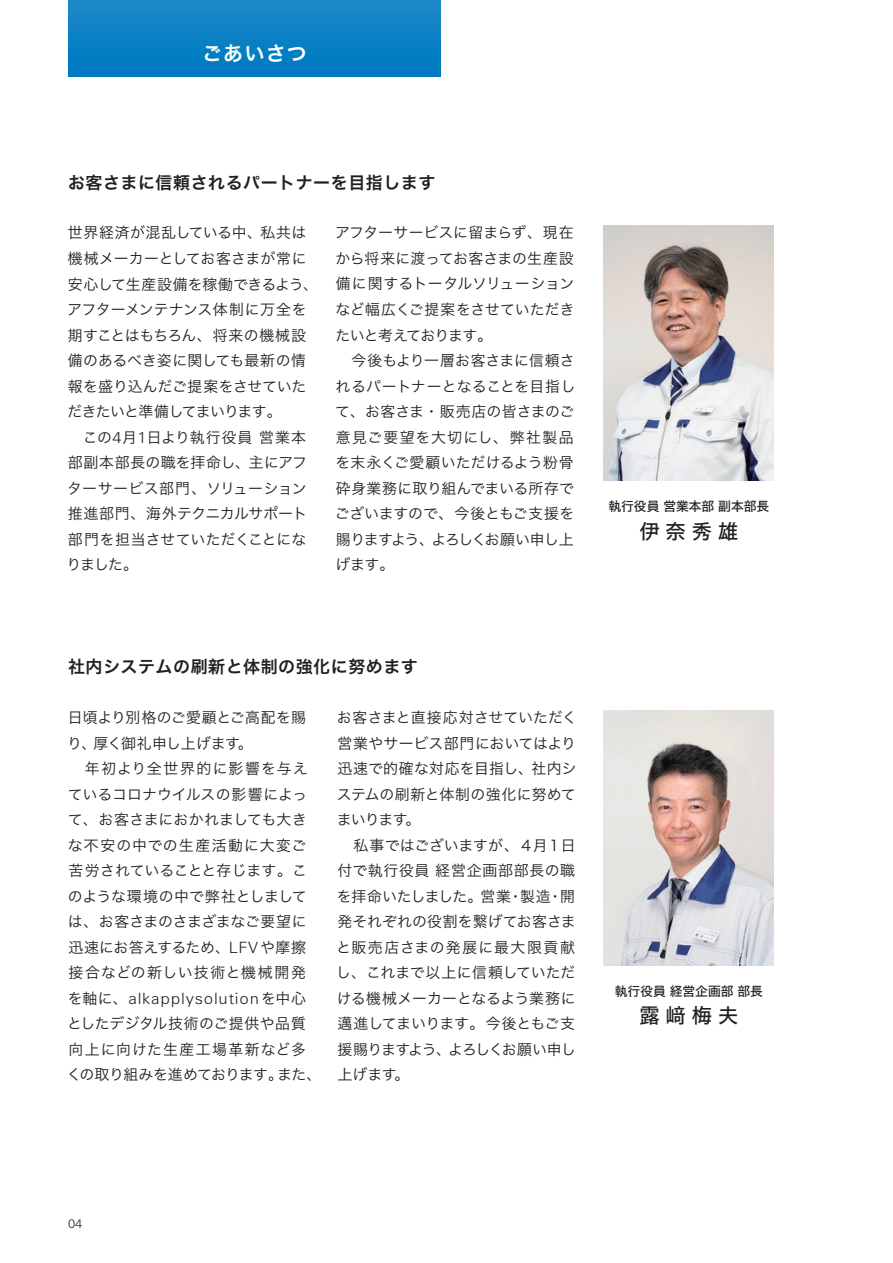
<style>
.page{position:relative;width:893px;height:1263px;background:#fff}
.page>*{position:absolute;margin:0;border:0;box-sizing:border-box;transform-origin:0 0}
.t1{font:20.25px "Hira Kaku Std W5";letter-spacing:.3em;color:#231f20}
.t2{font:20.25px "Hira Kaku Std W6";letter-spacing:.05em;color:#fff}
.t3{font:16.95px "Hira Kaku Std W6";letter-spacing:.03em;color:#231f20}
.t4{font:300 15.6px "Zurich BT";letter-spacing:.05em;color:#231f20;scale:1.05 1}
.t5{font:14.85px/25.5px "Hira Kaku Pro W3";letter-spacing:.005em;color:#231f20}
.t6{font:12.75px "Hira Kaku Std W5";color:#231f20}
.t7{font:300 12.3px "Zurich BT";color:#231f20;scale:1.05 1}
.s1{font-family:"Zurich BT";font-weight:300;font-size:15.6px}
.s2{font-family:"Hira Kaku Pro W3";font-weight:400;font-size:14.85px}
</style>
<div class="page">
<img style="left:604px;top:710px;width:170px;height:255px">
<img style="left:604px;top:225px;width:170px;height:255px">
<div style="left:68px;top:0;width:372px;height:77px;background:linear-gradient(to bottom,#1e88ca,#0079c0)"></div>
<h1 class="t2" style="left:202px;top:38px;width:107px">ごあいさつ</h1>
<p class="t3" style="left:68px;top:170px;width:369px">お客さまに信頼されるパートナーを目指します</p>
<p class="t5" style="left:67px;top:219px;width:253px">世界経済が混乱している中、私共は機械メーカーとしてお客さまが常に安心して生産設備を稼働できるよう、アフターメンテナンス体制に万全を期すことはもちろん、将来の機械設備のあるべき姿に関しても最新の情報を盛り込んだご提案をさせていただきたいと準備してまいります。<br>　この<span class="s1">4</span>月<span class="s1">1</span>日より執行役員営業本部副本部長の職を拝命し、主にアフターサービス部門、ソリューション推進部門、海外テクニカルサポート部門を担当させていただくことになりました。</p>
<p class="t5" style="left:335px;top:219px;width:241px;text-align:justify">アフターサービスに留まらず、現在から将来に渡ってお客さまの生産設備に関するトータルソリューションなど幅広くご提案をさせていただきたいと考えております。</p>
<p class="t5" style="left:335px;top:347px;width:242px;text-indent:17px">今後もより一層お客さまに信頼されるパートナーとなることを目指して、お客さま・販売店の皆さまのご意見ご要望を大切にし、弊社製品を末永くご愛顧いただけるよう粉骨砕身業務に取り組んでまいる所存でございますので、今後ともご支援を賜りますよう、よろしくお願い申し上げます。</p>
<p class="t6" style="left:608px;top:496px;width:162px">執行役員営業本部副本部長</p>
<h1 class="t1" style="left:639px;top:515px;width:100px">伊奈秀雄</h1>
<p class="t3" style="left:68px;top:654px;width:351px">社内システムの刷新と体制の強化に努めます</p>
<p class="t5" style="left:67px;top:704px;width:242px">日頃より別格のご愛顧とご高配を賜り、厚く御礼申し上げます。<br>　年初より全世界的に影響を与えているコロナウイルスの影響によって、お客さまにおかれましても大きな不安の中での生産活動に大変ご苦労されていることと存じます。このような環境の中で弊社としましては、お客さまのさまざまなご要望に迅速にお答えするため、<span class="s1">LFV</span>や摩擦接合などの新しい技術と機械開発</p>
<p class="t4" style="left:68px;top:989px;width:228px"><span class="s2">を軸に、</span>alkapplysolution<span class="s2">を中心</span></p>
<p class="t5" style="left:67px;top:1010px;width:256px">としたデジタル技術のご提供や品質向上に向けた生産工場革新など多くの取り組みを進めております。また、</p>
<p class="t5" style="left:336px;top:704px;width:242px">お客さまと直接応対させていただく営業やサービス部門においてはより迅速で的確な対応を目指し、社内システムの刷新と体制の強化に努めてまいります。<br>　私事ではございますが、４月１日付で執行役員経営企画部部長の職を拝命いたしました。営業・製造・開発それぞれの役割を繋げてお客さまと販売店さまの発展に最大限貢献し、これまで以上に信頼していただける機械メーカーとなるよう業務に邁進してまいります。今後ともご支援賜りますよう、よろしくお願い申し上げます。</p>
<p class="t6" style="left:615px;top:981px;width:150px">執行役員経営企画部部長</p>
<h1 class="t1" style="left:639px;top:1000px;width:100px">露﨑梅夫</h1>
<p class="t7" style="left:68px;top:1216px;width:15px">04</p>
</div>
